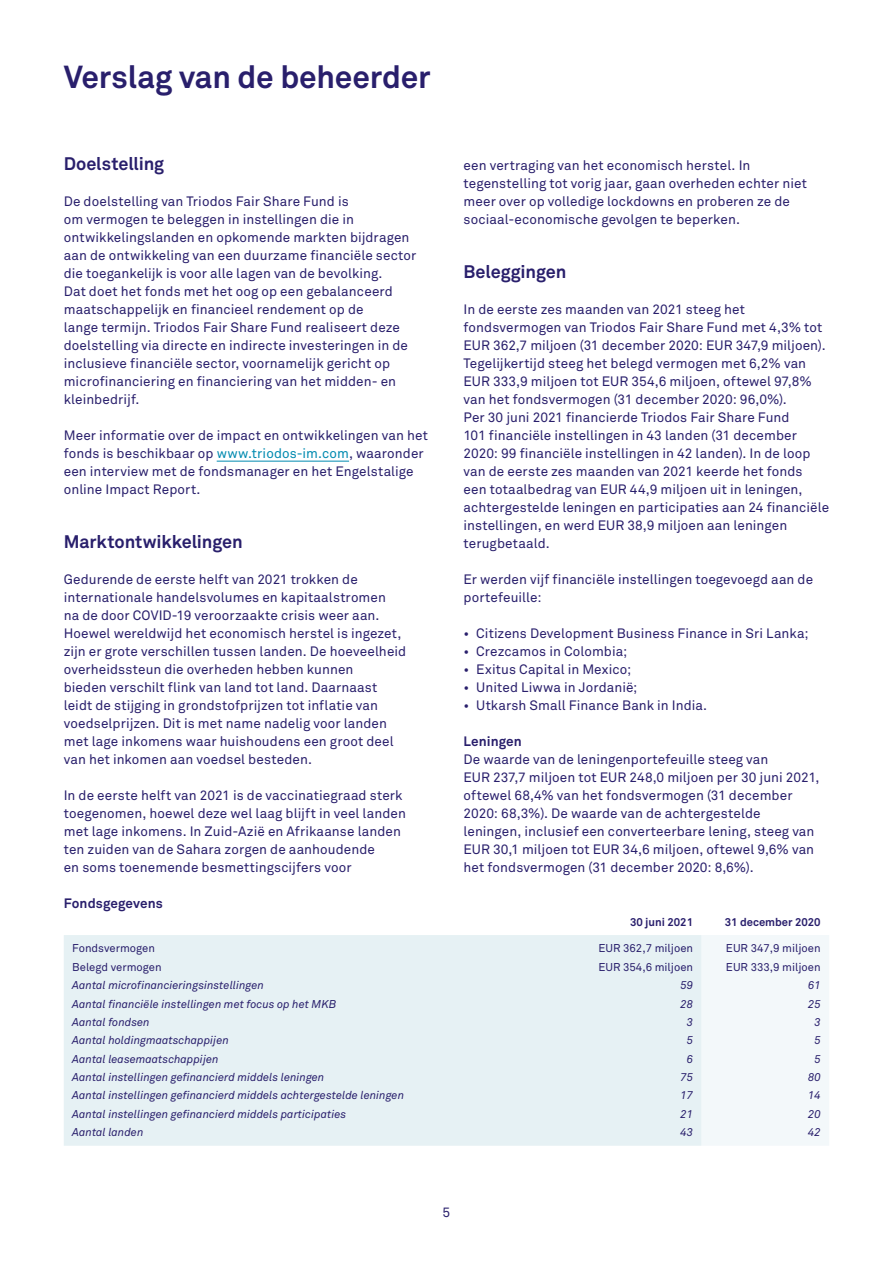
<style>
.page{position:relative;width:893px;height:1263px;background:#fff}
.page>*{position:absolute;margin:0;border:0;box-sizing:border-box;transform-origin:0 0}
.TRI_Hoofdkop{font:700 31.5px "Akkurat Pro";letter-spacing:-.005em;color:#291f6c}
.TRI_tussenkop_1{font:700 18px "Akkurat Pro";letter-spacing:-.005em;color:#291f6c}
.TRI_body{font:13.5px/18px "Akkurat Pro";letter-spacing:.005em;color:#291f6c}
.TRI_tussenkop_2{font:700 13.5px "Akkurat Pro";letter-spacing:.01em;color:#291f6c}
.TRI_tabel_Regular_7{font:italic 11.25px "Akkurat Pro";color:#291f6c}
.TRI_tabel_Regular_7-2{font:11.25px "Akkurat Pro";color:#291f6c}
.TRI_tabel_Regular_7-3{font:700 11.25px "Akkurat Pro";color:#291f6c}
.s1{color:#008ab0}
</style>
<div class="page">
<hr style="left:217px;top:461px;width:132px;height:1px;background:#008ab0">
<div style="left:64px;top:935px;width:638px;height:211px;background:#e6f1f4"></div>
<div style="left:702px;top:935px;width:127px;height:210px;background:#f3f8fa"></div>
<p class="TRI_Hoofdkop" style="left:64px;top:58px;width:368px">Verslag van de beheerder</p>
<p class="TRI_tussenkop_1" style="left:64px;top:153px;width:102px">Doelstelling</p>
<p class="TRI_body" style="left:64px;top:192px;width:354px">De doelstelling van Triodos Fair Share Fund is<br>om vermogen te beleggen in instellingen die in ontwikkelingslanden en opkomende markten bijdragen aan de ontwikkeling van een duurzame financiële sector die toegankelijk is voor alle lagen van de bevolking.<br>Dat doet het fonds met het oog op een gebalanceerd maatschappelijk en financieel rendement op de<br>lange termijn. Triodos Fair Share Fund realiseert deze doelstelling via directe en indirecte investeringen in de inclusieve financiële sector, voornamelijk gericht op microfinanciering en financiering van het midden- en kleinbedrijf.</p>
<p class="TRI_body" style="left:64px;top:426px;width:366px">Meer informatie over de impact en ontwikkelingen van het fonds is beschikbaar op <span class="s1">www.triodos-im.com</span>, waaronder een interview met de fondsmanager en het Engelstalige online Impact Report.</p>
<p class="TRI_tussenkop_1" style="left:64px;top:531px;width:180px">Marktontwikkelingen</p>
<p class="TRI_body" style="left:64px;top:570px;width:344px">Gedurende de eerste helft van 2021 trokken de internationale handelsvolumes en kapitaalstromen<br>na de door COVID-19 veroorzaakte crisis weer aan.<br>Hoewel wereldwijd het economisch herstel is ingezet, zijn er grote verschillen tussen landen. De hoeveelheid overheidssteun die overheden hebben kunnen<br>bieden verschilt flink van land tot land. Daarnaast leidt de stijging in grondstofprijzen tot inflatie van voedselprijzen. Dit is met name nadelig voor landen met lage inkomens waar huishoudens een groot deel van het inkomen aan voedsel besteden.</p>
<p class="TRI_body" style="left:64px;top:786px;width:344px">In de eerste helft van 2021 is de vaccinatiegraad sterk toegenomen, hoewel deze wel laag blijft in veel landen met lage inkomens. In Zuid-Azië en Afrikaanse landen ten zuiden van de Sahara zorgen de aanhoudende<br>en soms toenemende besmettingscijfers voor</p>
<p class="TRI_tussenkop_2" style="left:64px;top:895px;width:101px">Fondsgegevens</p>
<p class="TRI_body" style="left:463px;top:156px;width:345px">een vertraging van het economisch herstel. In tegenstelling tot vorig jaar, gaan overheden echter niet meer over op volledige lockdowns en proberen ze de sociaal-economische gevolgen te beperken.</p>
<p class="TRI_tussenkop_1" style="left:463px;top:261px;width:104px">Beleggingen</p>
<p class="TRI_body" style="left:463px;top:300px;width:367px">In de eerste zes maanden van 2021 steeg het fondsvermogen van Triodos Fair Share Fund met 4,3% tot EUR 362,7 miljoen (31 december 2020: EUR 347,9 miljoen).<br>Tegelijkertijd steeg het belegd vermogen met 6,2% van EUR 333,9 miljoen tot EUR 354,6 miljoen, oftewel 97,8% van het fondsvermogen (31 december 2020: 96,0%).<br>Per 30 juni 2021 financierde Triodos Fair Share Fund<br>101 financiële instellingen in 43 landen (31 december 2020: 99 financiële instellingen in 42 landen). In de loop van de eerste zes maanden van 2021 keerde het fonds<br>een totaalbedrag van EUR 44,9 miljoen uit in leningen, achtergestelde leningen en participaties aan 24 financiële instellingen, en werd EUR 38,9 miljoen aan leningen terugbetaald.</p>
<p class="TRI_body" style="left:463px;top:570px;width:351px">Er werden vijf financiële instellingen toegevoegd aan de portefeuille:</p>
<p class="TRI_body" style="left:463px;top:624px;width:347px">• Citizens Development Business Finance in Sri Lanka;</p>
<p class="TRI_body" style="left:463px;top:642px;width:165px">• Crezcamos in Colombia;</p>
<p class="TRI_body" style="left:463px;top:660px;width:169px">• Exitus Capital in Mexico;</p>
<p class="TRI_body" style="left:463px;top:678px;width:175px">• United Liwwa in Jordanië;</p>
<p class="TRI_body" style="left:463px;top:696px;width:245px">• Utkarsh Small Finance Bank in India.</p>
<p class="TRI_tussenkop_2" style="left:463px;top:733px;width:60px">Leningen</p>
<p class="TRI_body" style="left:463px;top:750px;width:357px">De waarde van de leningenportefeuille steeg van<br>EUR 237,7 miljoen tot EUR 248,0 miljoen per 30 juni 2021, oftewel 68,4% van het fondsvermogen (31 december 2020: 68,3%). De waarde van de achtergestelde leningen, inclusief een converteerbare lening, steeg van EUR 30,1 miljoen tot EUR 34,6 miljoen, oftewel 9,6% van het fondsvermogen (31 december 2020: 8,6%).</p>
<p class="TRI_tabel_Regular_7-3" style="left:630px;top:914px;width:65px">30 juni 2021</p>
<p class="TRI_tabel_Regular_7-3" style="left:725px;top:914px;width:97px">31 december 2020</p>
<p class="TRI_tabel_Regular_7-2" style="left:72px;top:942px;width:84px">Fondsvermogen</p>
<p class="TRI_tabel_Regular_7-2" style="left:598px;top:942px;width:96px">EUR 362,7 miljoen</p>
<p class="TRI_tabel_Regular_7-2" style="left:726px;top:942px;width:96px">EUR 347,9 miljoen</p>
<p class="TRI_tabel_Regular_7-2" style="left:72px;top:960px;width:91px">Belegd vermogen</p>
<p class="TRI_tabel_Regular_7-2" style="left:598px;top:960px;width:96px">EUR 354,6 miljoen</p>
<p class="TRI_tabel_Regular_7-2" style="left:726px;top:960px;width:96px">EUR 333,9 miljoen</p>
<p class="TRI_tabel_Regular_7" style="left:72px;top:979px;width:193px">Aantal microfinancieringsinstellingen</p>
<p class="TRI_tabel_Regular_7" style="left:681px;top:979px;width:14px">59</p>
<p class="TRI_tabel_Regular_7" style="left:808px;top:979px;width:14px">61</p>
<p class="TRI_tabel_Regular_7" style="left:72px;top:997px;width:266px">Aantal financiële instellingen met focus op het MKB</p>
<p class="TRI_tabel_Regular_7" style="left:681px;top:997px;width:14px">28</p>
<p class="TRI_tabel_Regular_7" style="left:808px;top:997px;width:14px">25</p>
<p class="TRI_tabel_Regular_7" style="left:72px;top:1015px;width:79px">Aantal fondsen</p>
<p class="TRI_tabel_Regular_7" style="left:687px;top:1015px;width:8px">3</p>
<p class="TRI_tabel_Regular_7" style="left:814px;top:1015px;width:8px">3</p>
<p class="TRI_tabel_Regular_7" style="left:72px;top:1034px;width:158px">Aantal holdingmaatschappijen</p>
<p class="TRI_tabel_Regular_7" style="left:687px;top:1034px;width:8px">5</p>
<p class="TRI_tabel_Regular_7" style="left:814px;top:1034px;width:8px">5</p>
<p class="TRI_tabel_Regular_7" style="left:72px;top:1052px;width:148px">Aantal leasemaatschappijen</p>
<p class="TRI_tabel_Regular_7" style="left:687px;top:1052px;width:8px">6</p>
<p class="TRI_tabel_Regular_7" style="left:814px;top:1052px;width:8px">5</p>
<p class="TRI_tabel_Regular_7" style="left:72px;top:1070px;width:254px">Aantal instellingen gefinancierd middels leningen</p>
<p class="TRI_tabel_Regular_7" style="left:681px;top:1070px;width:14px">75</p>
<p class="TRI_tabel_Regular_7" style="left:808px;top:1070px;width:14px">80</p>
<p class="TRI_tabel_Regular_7" style="left:72px;top:1089px;width:333px">Aantal instellingen gefinancierd middels achtergestelde leningen</p>
<p class="TRI_tabel_Regular_7" style="left:681px;top:1089px;width:14px">17</p>
<p class="TRI_tabel_Regular_7" style="left:808px;top:1089px;width:14px">14</p>
<p class="TRI_tabel_Regular_7" style="left:72px;top:1107px;width:275px">Aantal instellingen gefinancierd middels participaties</p>
<p class="TRI_tabel_Regular_7" style="left:681px;top:1107px;width:14px">21</p>
<p class="TRI_tabel_Regular_7" style="left:808px;top:1107px;width:14px">20</p>
<p class="TRI_tabel_Regular_7" style="left:72px;top:1126px;width:73px">Aantal landen</p>
<p class="TRI_tabel_Regular_7" style="left:681px;top:1126px;width:14px">43</p>
<p class="TRI_tabel_Regular_7" style="left:808px;top:1126px;width:14px">42</p>
<p class="TRI_body" style="left:443px;top:1203px;width:9px">5</p>
</div>
